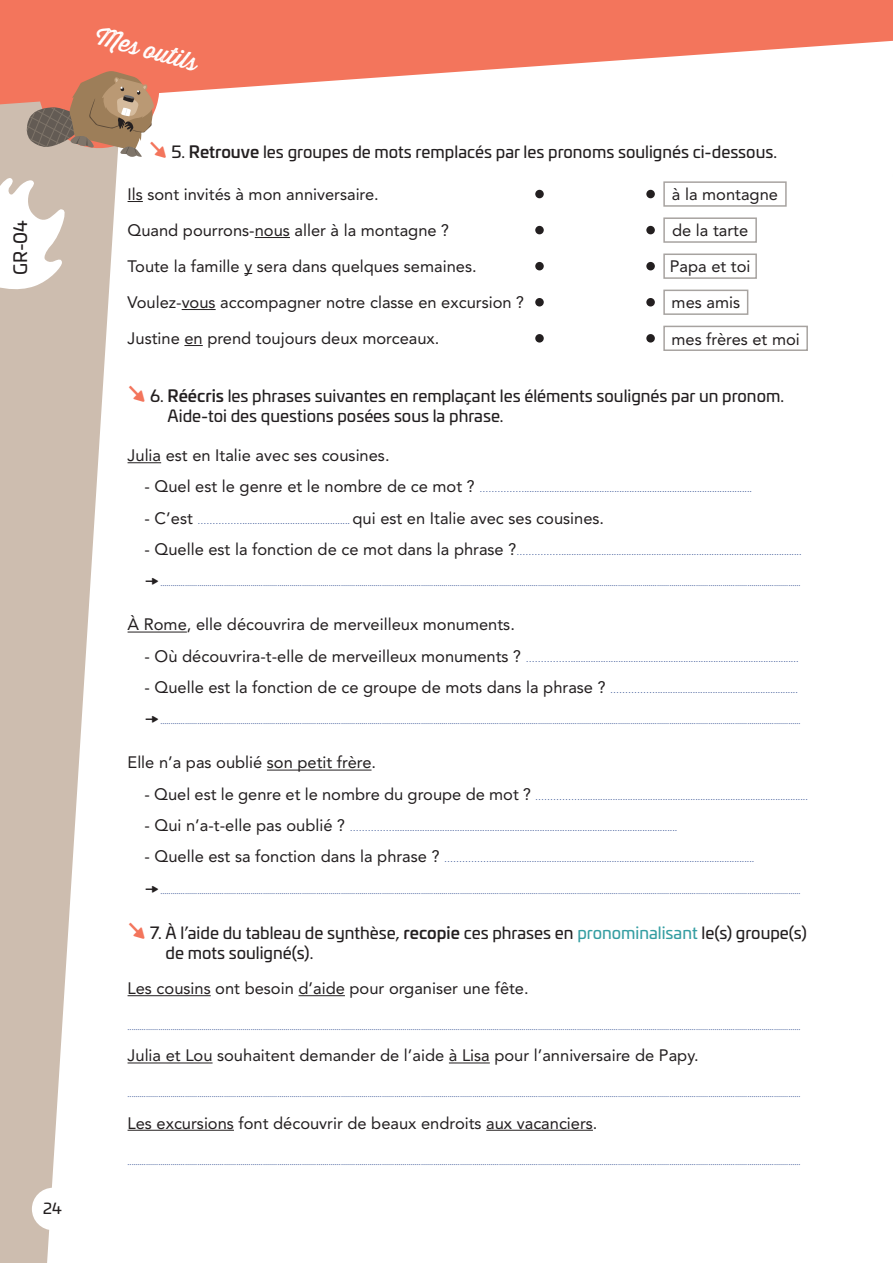
<style>
.page{position:relative;width:893px;height:1263px;background:#fff}
.page>*{position:absolute;margin:0;border:0;box-sizing:border-box;transform-origin:0 0}
.t1{font:24px "Thirsty Rough Reg One";color:#fff}
.t2{font:18px "Univia Pro";color:#231f20}
.t3{font:16.5px "Avenir LT Std";color:#231f20}
.Texte_flèche{font:16.5px/19.8px "Univia Pro";color:#231f20}
.t4{font:15px "Univia Pro";color:#231f20}
.t5{font:9px "Minion Pro";color:#3f5a98}
.t6{font:9px "Avenir LT Std";color:#3f5a98}
.s1{font-size:28.5px;color:#f3755c}
.s2{font-weight:500}
.s3{font-size:16.5px;color:#231f20}
.s4{font-family:"Univia Pro";font-size:16.5px;color:#231f20}
.s5{color:#359ea2}
</style>
<div class="page">
<svg style="left:0;top:106px;width:128px;height:1157px;fill:#cdbdaf"></svg>
<svg style="left:0;top:0;width:893px;height:106px;fill:#f3755c"></svg>
<svg style="left:0;top:176px;width:66px;height:116px"></svg>
<div style="left:32px;top:1188px;width:42px;height:42px;background:#fff;border-radius:50%"></div>
<svg style="left:26px;top:20px;width:140px;height:137px;background:#cf846d"></svg>
<svg style="left:128px;top:201px;width:15px;height:1px"></svg>
<hr style="left:255px;top:237px;width:35px;height:1px;background:#231f20">
<hr style="left:182px;top:309px;width:34px;height:1px;background:#231f20">
<svg style="left:184px;top:345px;width:19px;height:1px"></svg>
<hr style="left:128px;top:462px;width:33px;height:1px;background:#231f20">
<hr style="left:128px;top:632px;width:59px;height:1px;background:#231f20">
<hr style="left:267px;top:770px;width:105px;height:1px;background:#231f20">
<hr style="left:128px;top:995px;width:83px;height:1px;background:#231f20">
<hr style="left:298px;top:995px;width:47px;height:1px;background:#231f20">
<hr style="left:128px;top:1062px;width:85px;height:1px;background:#231f20">
<hr style="left:449px;top:1062px;width:41px;height:1px;background:#231f20">
<hr style="left:128px;top:1130px;width:106px;height:1px;background:#231f20">
<hr style="left:486px;top:1130px;width:107px;height:1px;background:#231f20">
<div style="left:663px;top:326px;width:145px;height:25px;border:2px solid #a7a3a0"></div>
<div style="left:663px;top:290px;width:85px;height:25px;border:2px solid #a7a3a0"></div>
<div style="left:663px;top:253px;width:94px;height:26px;border:2px solid #a7a3a0"></div>
<div style="left:663px;top:217px;width:94px;height:26px;border:2px solid #a7a3a0"></div>
<div style="left:663px;top:181px;width:124px;height:26px;border:2px solid #a7a3a0"></div>
<div style="left:646px;top:190px;width:9px;height:8px;background:#231f20;border-radius:50%"></div>
<div style="left:535px;top:190px;width:9px;height:8px;background:#231f20;border-radius:50%"></div>
<div style="left:646px;top:226px;width:9px;height:8px;background:#231f20;border-radius:50%"></div>
<div style="left:535px;top:226px;width:9px;height:8px;background:#231f20;border-radius:50%"></div>
<div style="left:646px;top:262px;width:9px;height:8px;background:#231f20;border-radius:50%"></div>
<div style="left:535px;top:262px;width:9px;height:8px;background:#231f20;border-radius:50%"></div>
<div style="left:646px;top:298px;width:9px;height:8px;background:#231f20;border-radius:50%"></div>
<div style="left:535px;top:298px;width:9px;height:8px;background:#231f20;border-radius:50%"></div>
<div style="left:646px;top:334px;width:9px;height:9px;background:#231f20;border-radius:50%"></div>
<div style="left:535px;top:334px;width:9px;height:9px;background:#231f20;border-radius:50%"></div>
<p class="t2" style="left:7px;top:275px;width:56px;rotate:-90deg">GR-04</p>
<h3 class="t4" style="left:43px;top:1197px;width:20px">24</h3>
<h1 class="t1" style="left:101px;top:18px;width:106px;rotate:15deg">Mes outils</h1>
<p class="Texte_flèche" style="left:149px;top:141px;width:630px"><span class="s1">↘</span> 5. <span class="s2">Retrouve</span> les groupes de mots remplacés par les pronoms soulignés ci-dessous.</p>
<p class="t3" style="left:128px;top:185px;width:253px">Ils sont invités à mon anniversaire.</p>
<p class="t3" style="left:128px;top:221px;width:323px">Quand pourrons-nous aller à la montagne ?</p>
<p class="t3" style="left:128px;top:257px;width:351px">Toute la famille y sera dans quelques semaines.</p>
<p class="t3" style="left:128px;top:293px;width:398px">Voulez-vous accompagner notre classe en excursion ?</p>
<p class="t3" style="left:128px;top:329px;width:313px">Justine en prend toujours deux morceaux.</p>
<p class="Texte_flèche" style="left:168px;top:385px;width:618px;text-indent:-40px"><span class="s1">↘</span> 6. <span class="s2">Réécris</span> les phrases suivantes en remplaçant les éléments soulignés par un pronom.<br>Aide-toi des questions posées sous la phrase.</p>
<p class="t3" style="left:128px;top:446px;width:264px">Julia est en Italie avec ses cousines.</p>
<p class="t6" style="left:145px;top:484px;width:609px"><span class="s3">- Quel est le genre et le nombre de ce mot ?</span> ……………...........................................................................................</p>
<p class="t6" style="left:145px;top:515px;width:461px"><span class="s3">- C’est</span> ……………........................................... <span class="s3">qui est en Italie avec ses cousines.</span></p>
<p class="t6" style="left:145px;top:546px;width:658px"><span class="s3">- Quelle est la fonction de ce mot dans la phrase ?</span>……………................................................................................................</p>
<p class="t5" style="left:145px;top:577px;width:658px"><span class="s4">→</span>........................................................................................................................................................................................................................................................................................................................</p>
<p class="t3" style="left:128px;top:615px;width:389px">À Rome, elle découvrira de merveilleux monuments.</p>
<p class="t6" style="left:145px;top:653px;width:655px"><span class="s3">- Où découvrira-t-elle de merveilleux monuments ?</span> ……………...........................................................................................</p>
<p class="t6" style="left:145px;top:684px;width:655px"><span class="s3">- Quelle est la fonction de ce groupe de mots dans la phrase ?</span> …………….........................................................</p>
<p class="t5" style="left:145px;top:715px;width:658px"><span class="s4">→</span>........................................................................................................................................................................................................................................................................................................................</p>
<p class="t3" style="left:128px;top:753px;width:250px">Elle n’a pas oublié son petit frère.</p>
<p class="t6" style="left:145px;top:791px;width:665px"><span class="s3">- Quel est le genre et le nombre du groupe de mot ?</span> ……………...........................................................................................</p>
<p class="t6" style="left:145px;top:822px;width:534px"><span class="s3">- Qui n’a-t-elle pas oublié ?</span> …………….................................................................................................................</p>
<p class="t6" style="left:145px;top:854px;width:611px"><span class="s3">- Quelle est sa fonction dans la phrase ?</span> ……………..........................................................................................................</p>
<p class="t5" style="left:145px;top:885px;width:658px"><span class="s4">→</span>........................................................................................................................................................................................................................................................................................................................</p>
<p class="Texte_flèche" style="left:166px;top:922px;width:643px;text-indent:-38px"><span class="s1">↘</span> 7. À l’aide du tableau de synthèse, <span class="s2">recopie</span> ces phrases en <span class="s5">pronominalisant</span> le(s) groupe(s) de mots souligné(s).</p>
<p class="t3" style="left:128px;top:979px;width:403px">Les cousins ont besoin d’aide pour organiser une fête.</p>
<p class="t5" style="left:128px;top:1021px;width:675px">........................................................................................................................................................................................................................................................................................................................................</p>
<p class="t3" style="left:128px;top:1046px;width:573px">Julia et Lou souhaitent demander de l’aide à Lisa pour l’anniversaire de Papy.</p>
<p class="t5" style="left:128px;top:1088px;width:675px">........................................................................................................................................................................................................................................................................................................................................</p>
<p class="t3" style="left:128px;top:1113px;width:471px">Les excursions font découvrir de beaux endroits aux vacanciers.</p>
<p class="t5" style="left:128px;top:1156px;width:675px">........................................................................................................................................................................................................................................................................................................................................</p>
<p class="t3" style="left:672px;top:185px;width:108px">à la montagne</p>
<p class="t3" style="left:672px;top:221px;width:78px">de la tarte</p>
<p class="t3" style="left:670px;top:257px;width:82px">Papa et toi</p>
<p class="t3" style="left:672px;top:293px;width:70px">mes amis</p>
<p class="t3" style="left:671px;top:329px;width:130px">mes frères et moi</p>
</div>
